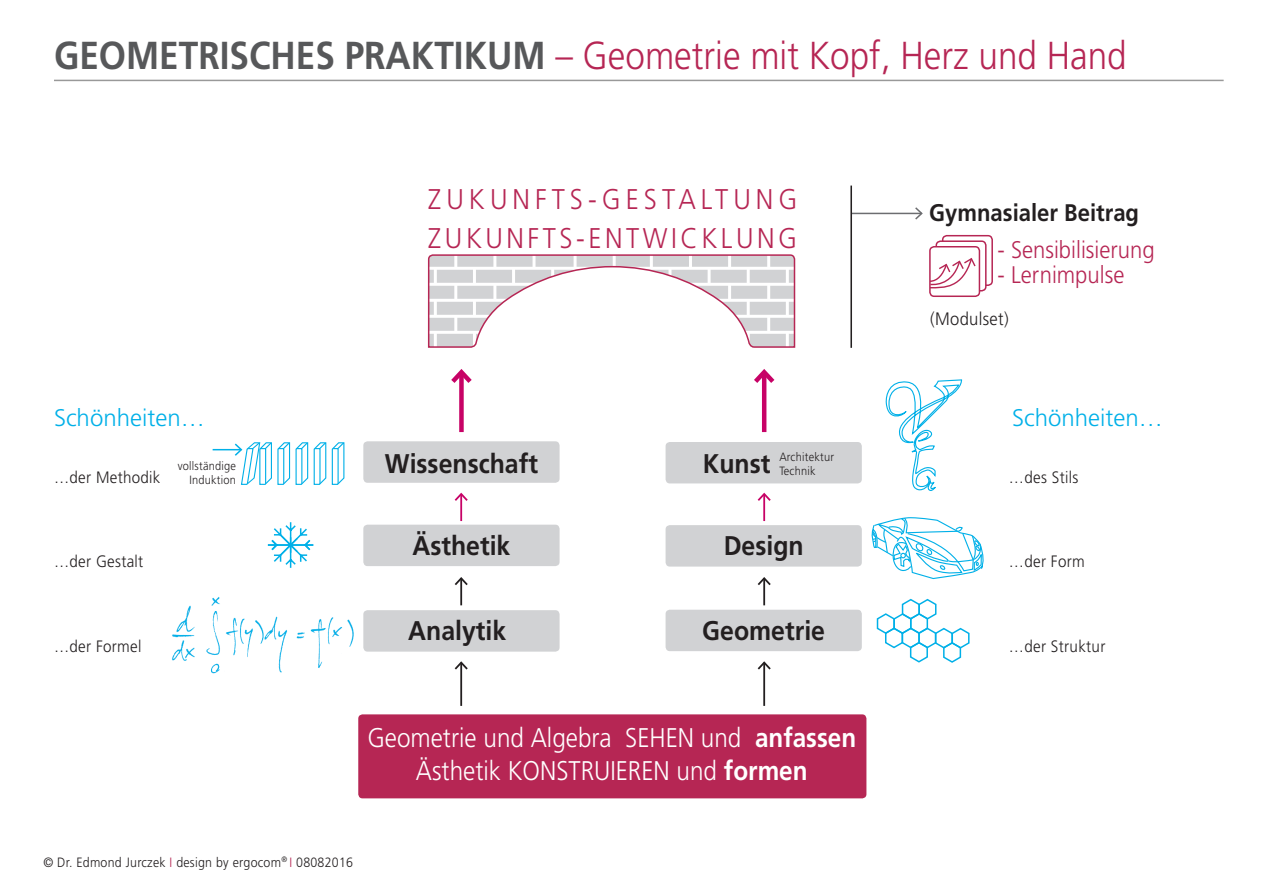
<style>
.page{position:relative;width:1263px;height:893px;background:#fff}
.page>*{position:absolute;margin:0;border:0;box-sizing:border-box;transform-origin:0 0}
.t1{font:300 39px "Frutiger";color:#b62654;scale:.9 1}
.t2{font:300 28.5px/39px "Frutiger";letter-spacing:.135em;color:#b62654;scale:.92 1}
.t3{font:300 27px/32.4px "Frutiger";color:#fff;text-align:center;scale:.9 1}
.t4{font:700 27px "Frutiger";color:#231f20;scale:.92 1}
.t5{font:300 24px "Frutiger";color:#b62654;scale:.92 1}
.t6{font:300 24px "Frutiger";color:#00b0e8}
.t7{font:700 24px "Frutiger";color:#231f20;scale:.92 1}
.t8{font:300 18px "Frutiger";letter-spacing:.02em;color:#231f20;scale:.92 1}
.t9{font:300 16.5px "Frutiger";letter-spacing:.02em;color:#231f20;scale:.92 1}
.t10{font:300 13.5px "Frutiger";letter-spacing:.02em;color:#231f20;scale:.92 1}
.t11{font:300 12px/14.4px "Frutiger";letter-spacing:.02em;color:#231f20;scale:.92 1}
.s1{font-weight:700;color:#57585a}
.s2{font-weight:700}
.s3{color:#b62654}
</style>
<div class="page">
<hr style="left:54px;top:80px;width:1170px;height:1px;background:#999">
<hr style="left:851px;top:213px;width:71px;height:1px;background:#6c6d70">
<svg style="left:913px;top:207px;width:10px;height:13px"></svg>
<hr style="left:850px;top:186px;width:2px;height:162px;background:#231f20">
<div style="left:943px;top:236px;width:49px;height:49px;background:linear-gradient(to right,#fff,#fff);border-radius:4px"></div>
<div style="left:942px;top:235px;width:51px;height:51px;border:2px solid #b62654;border-radius:4px"></div>
<div style="left:936px;top:241px;width:50px;height:50px;background:#fff;border-radius:4px"></div>
<div style="left:935px;top:240px;width:51px;height:51px;border:2px solid #b62654;border-radius:4px"></div>
<div style="left:930px;top:247px;width:49px;height:49px;background:#fff;border-radius:4px"></div>
<div style="left:929px;top:246px;width:51px;height:51px;border:2px solid #b62654;border-radius:4px"></div>
<svg style="left:929px;top:257px;width:47px;height:32px"></svg>
<div style="left:358px;top:714px;width:508px;height:84px;background:#b62654;border-radius:4px"></div>
<div style="left:363px;top:525px;width:197px;height:41px;background:#d1d2d4;border-radius:4px"></div>
<div style="left:363px;top:610px;width:197px;height:42px;background:#d1d2d4;border-radius:4px"></div>
<div style="left:665px;top:525px;width:197px;height:42px;background:#d1d2d4;border-radius:4px"></div>
<div style="left:665px;top:610px;width:197px;height:41px;background:#d1d2d4;border-radius:4px"></div>
<div style="left:363px;top:441px;width:197px;height:42px;background:#d1d2d4;border-radius:4px"></div>
<div style="left:665px;top:442px;width:197px;height:41px;background:#d1d2d4;border-radius:4px"></div>
<hr style="left:762px;top:372px;width:4px;height:60px;background:#c70266">
<svg style="left:754px;top:369px;width:21px;height:19px"></svg>
<div style="left:459px;top:372px;width:5px;height:60px;background:#c70266"></div>
<svg style="left:451px;top:369px;width:21px;height:19px"></svg>
<hr style="left:763px;top:494px;width:2px;height:27px;background:#c70266">
<svg style="left:757px;top:492px;width:14px;height:11px"></svg>
<hr style="left:460px;top:494px;width:2px;height:27px;background:#c70266">
<svg style="left:454px;top:492px;width:14px;height:11px"></svg>
<hr style="left:763px;top:578px;width:2px;height:27px;background:#231f20">
<svg style="left:757px;top:577px;width:14px;height:10px"></svg>
<hr style="left:460px;top:578px;width:2px;height:27px;background:#231f20">
<svg style="left:454px;top:577px;width:14px;height:10px"></svg>
<hr style="left:763px;top:663px;width:2px;height:43px;background:#231f20">
<svg style="left:757px;top:661px;width:14px;height:10px"></svg>
<hr style="left:460px;top:663px;width:2px;height:43px;background:#231f20">
<svg style="left:454px;top:661px;width:14px;height:10px"></svg>
<img style="left:172px;top:597px;width:182px;height:77px">
<svg style="left:267px;top:522px;width:47px;height:46px"></svg>
<svg style="left:885px;top:379px;width:78px;height:112px"></svg>
<svg style="left:871px;top:517px;width:113px;height:146px"></svg>
<svg style="left:427px;top:254px;width:369px;height:94px"></svg>
<svg style="left:213px;top:442px;width:132px;height:43px"></svg>
<h1 class="t1" style="left:54px;top:33px;width:1193px"><span class="s1">GEOMETRISCHES PRAKTIKUM</span> – Geometrie mit Kopf, Herz und Hand</h1>
<p class="t6" style="left:54px;top:404px;width:152px">Schönheiten…</p>
<p class="t2" style="left:428px;top:179px;width:403px">ZUKUNFTS-GESTALTUNG<br>ZUKUNFTS-ENTWICKLUNG</p>
<p class="t7" style="left:929px;top:198px;width:230px">Gymnasialer Beitrag</p>
<p class="t5" style="left:998px;top:236px;width:172px">- Sensibilisierung</p>
<p class="t5" style="left:998px;top:261px;width:139px">- Lernimpulse</p>
<p class="t8" style="left:930px;top:308px;width:87px">(Modulset)</p>
<p class="t6" style="left:1012px;top:404px;width:152px">Schönheiten…</p>
<p class="t4" style="left:385px;top:447px;width:168px">Wissenschaft</p>
<p class="t4" style="left:703px;top:447px;width:75px">Kunst</p>
<p class="t11" style="left:779px;top:450px;width:61px">Architektur<br>Technik</p>
<p class="t11" style="left:178px;top:458px;width:65px;text-align:right">vollständige<br>Induktion</p>
<p class="t9" style="left:54px;top:468px;width:117px">…der Methodik</p>
<p class="t9" style="left:1009px;top:468px;width:77px">…des Stils</p>
<p class="t4" style="left:412px;top:530px;width:108px">Ästhetik</p>
<p class="t4" style="left:724px;top:530px;width:88px">Design</p>
<p class="t9" style="left:54px;top:552px;width:99px">…der Gestalt</p>
<p class="t9" style="left:1009px;top:552px;width:84px">…der Form</p>
<p class="t9" style="left:54px;top:637px;width:96px">…der Formel</p>
<p class="t4" style="left:408px;top:614px;width:108px">Analytik</p>
<p class="t4" style="left:702px;top:614px;width:135px">Geometrie</p>
<p class="t3" style="left:367px;top:722px;width:545px">Geometrie und Algebra SEHEN und <span class="s2">anfassen<br></span>Ästhetik KONSTRUIEREN und <span class="s2">formen</span></p>
<p class="t10" style="left:43px;top:855px;width:338px">© Dr. Edmond Jurczek <span class="s3">I</span> design by ergocom<sup>®</sup> <span class="s3">I</span> 08082016</p>
<p class="t9" style="left:1009px;top:637px;width:106px">…der Struktur</p>
</div>
